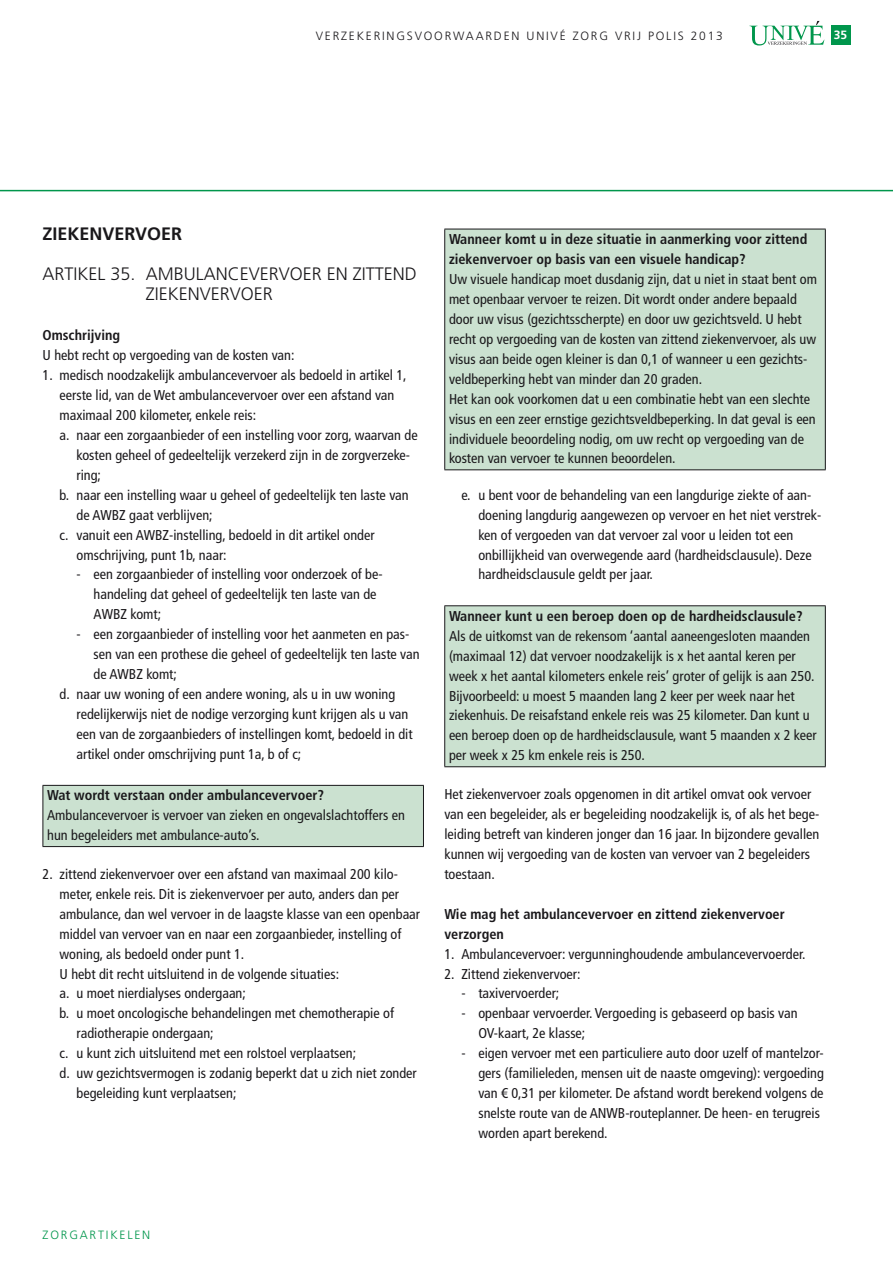
<style>
.page{position:relative;width:893px;height:1263px;background:#fff}
.page>*{position:absolute;margin:0;border:0;box-sizing:border-box;transform-origin:0 0}
.t1{font:300 18px "Frutiger";color:#1a181b}
.t2{font:700 18px "Frutiger";color:#1a181b}
.t3{font:condensed 14.25px/20px "Frutiger";color:#1a181b}
.t4{font:700 condensed 14.25px/20px "Frutiger";color:#1a181b}
.t5{font:300 12px "Frutiger";letter-spacing:.15em;color:#1a181b}
.t6{font:300 12px "Frutiger";letter-spacing:.15em;color:#00964c}
.t7{font:700 12px "Frutiger";color:#fff}
</style>
<div class="page">
<div style="left:831px;top:26px;width:19px;height:19px;background:#00964c"></div>
<svg style="left:0;top:189px;width:893px;height:2px;background:#6ec399"></svg>
<svg style="left:749px;top:21px;width:75px;height:25px"></svg>
<div style="left:43px;top:785px;width:380px;height:61px;background:#cbe1d0"></div>
<hr style="left:43px;top:785px;width:381px;height:1px;background:#1a181b">
<hr style="left:43px;top:786px;width:1px;height:60px;background:#1a181b">
<hr style="left:423px;top:786px;width:1px;height:60px;background:#1a181b">
<hr style="left:43px;top:846px;width:381px;height:1px;background:#1a181b">
<div style="left:445px;top:229px;width:380px;height:241px;background:#cbe1d0"></div>
<hr style="left:444px;top:229px;width:382px;height:1px;background:#1a181b">
<hr style="left:444px;top:229px;width:1px;height:240px;background:#1a181b">
<hr style="left:825px;top:229px;width:1px;height:240px;background:#1a181b">
<hr style="left:444px;top:469px;width:382px;height:1px;background:#1a181b">
<div style="left:445px;top:606px;width:380px;height:161px;background:#cbe1d0"></div>
<hr style="left:444px;top:605px;width:382px;height:1px;background:#1a181b">
<hr style="left:444px;top:606px;width:1px;height:160px;background:#1a181b">
<hr style="left:825px;top:606px;width:1px;height:160px;background:#1a181b">
<hr style="left:444px;top:766px;width:382px;height:1px;background:#1a181b">
<p class="t5" style="left:316px;top:29px;width:409px">VERZEKERINGSVOORWAARDEN UNIVÉ ZORG VRIJ POLIS 2013</p>
<p class="t7" style="left:834px;top:27px;width:15px">35</p>
<p class="t2" style="left:43px;top:223px;width:141px">ZIEKENVERVOER</p>
<p class="t1" style="left:43px;top:264px;width:22px">ARTIKEL</p>
<p class="t1" style="left:111px;top:264px;width:60px">35. AMBULAN</p>
<p class="t1" style="left:228px;top:264px;width:24px">CEVERVOER</p>
<p class="t1" style="left:327px;top:264px;width:36px">EN ZITTEND</p>
<p class="t1" style="left:146px;top:284px;width:11px">ZIEKENVERVOER</p>
<p class="t4" style="left:43px;top:325px;width:79px">Omschrijving</p>
<p class="t3" style="left:43px;top:345px;width:253px">U hebt recht op vergoeding van de kosten van:</p>
<p class="t3" style="left:43px;top:365px;width:366px">1. medisch noodzakelijk ambulancevervoer als bedoeld in artikel 1,</p>
<p class="t3" style="left:60px;top:385px;width:336px">eerste lid, van de Wet ambulancevervoer over een afstand van</p>
<p class="t3" style="left:60px;top:405px;width:198px">maximaal 200 kilometer, enkele reis:</p>
<p class="t3" style="left:60px;top:425px;width:360px">a. naar een zorgaanbieder of een instelling voor zorg, waarvan de</p>
<p class="t3" style="left:77px;top:445px;width:335px">kosten geheel of gedeeltelijk verzekerd zijn in de zorgverzeke-</p>
<p class="t3" style="left:77px;top:465px;width:26px">ring;</p>
<p class="t3" style="left:60px;top:485px;width:351px">b. naar een instelling waar u geheel of gedeeltelijk ten laste van</p>
<p class="t3" style="left:77px;top:505px;width:138px">de AWBZ gaat verblijven;</p>
<p class="t3" style="left:60px;top:525px;width:317px">c. vanuit een AWBZ-instelling, bedoeld in dit artikel onder</p>
<p class="t3" style="left:77px;top:545px;width:152px">omschrijving, punt 1b, naar:</p>
<p class="t3" style="left:94px;top:565px;width:291px;text-indent:-17px">- een zorgaanbieder of instelling voor onderzoek of be&shy;handeling dat geheel of gedeeltelijk ten laste van de<br>AWBZ komt;</p>
<p class="t3" style="left:77px;top:624px;width:334px">- een zorgaanbieder of instelling voor het aanmeten en pas-</p>
<p class="t3" style="left:94px;top:644px;width:327px">sen van een prothese die geheel of gedeeltelijk ten laste van</p>
<p class="t3" style="left:94px;top:664px;width:85px">de AWBZ komt;</p>
<p class="t3" style="left:60px;top:684px;width:337px">d. naar uw woning of een andere woning, als u in uw woning</p>
<p class="t3" style="left:77px;top:704px;width:333px">redelijkerwijs niet de nodige verzorging kunt krijgen als u van</p>
<p class="t3" style="left:77px;top:724px;width:338px">een van de zorgaanbieders of instellingen komt, bedoeld in dit</p>
<p class="t3" style="left:77px;top:744px;width:226px">artikel onder omschrijving punt 1a, b of c;</p>
<p class="t4" style="left:47px;top:785px;width:279px">Wat wordt verstaan onder ambulancevervoer?</p>
<p class="t3" style="left:47px;top:805px;width:359px">Ambulancevervoer is vervoer van zieken en ongevalslachtoffers en hun begeleiders met ambulance-auto’s.</p>
<p class="t3" style="left:43px;top:864px;width:356px">2. zittend ziekenvervoer over een afstand van maximaal 200 kilo-</p>
<p class="t3" style="left:60px;top:884px;width:341px">meter, enkele reis. Dit is ziekenvervoer per auto, anders dan per</p>
<p class="t3" style="left:60px;top:904px;width:362px">ambulance, dan wel vervoer in de laagste klasse van een openbaar</p>
<p class="t3" style="left:60px;top:924px;width:343px">middel van vervoer van en naar een zorgaanbieder, instelling of</p>
<p class="t3" style="left:60px;top:944px;width:186px">woning, als bedoeld onder punt 1.</p>
<p class="t3" style="left:60px;top:964px;width:281px">U hebt dit recht uitsluitend in de volgende situaties:</p>
<p class="t3" style="left:60px;top:984px;width:188px">a. u moet nierdialyses ondergaan;</p>
<p class="t3" style="left:60px;top:1003px;width:336px">b. u moet oncologische behandelingen met chemotherapie of</p>
<p class="t3" style="left:77px;top:1023px;width:139px">radiotherapie ondergaan;</p>
<p class="t3" style="left:60px;top:1043px;width:298px">c. u kunt zich uitsluitend met een rolstoel verplaatsen;</p>
<p class="t3" style="left:60px;top:1063px;width:359px">d. uw gezichtsvermogen is zodanig beperkt dat u zich niet zonder</p>
<p class="t3" style="left:77px;top:1083px;width:161px">begeleiding kunt verplaatsen;</p>
<p class="t4" style="left:449px;top:229px;width:360px">Wanneer komt u in deze situatie in aanmerking voor zittend ziekenvervoer op basis van een visuele handicap?</p>
<p class="t3" style="left:449px;top:269px;width:369px">Uw visuele handicap moet dusdanig zijn, dat u niet in staat bent om met openbaar vervoer te reizen. Dit wordt onder andere bepaald door uw visus (gezichtsscherpte) en door uw gezichtsveld. U hebt recht op vergoeding van de kosten van zittend ziekenvervoer, als uw visus aan beide ogen kleiner is dan 0,1 of wanneer u een gezichts&shy;veldbeperking hebt van minder dan 20 graden.<br>Het kan ook voorkomen dat u een combinatie hebt van een slechte visus en een zeer ernstige gezichtsveldbeperking. In dat geval is een individuele beoordeling nodig, om uw recht op vergoeding van de kosten van vervoer te kunnen beoordelen.</p>
<p class="t3" style="left:478px;top:485px;width:344px;text-indent:-17px">e. u bent voor de behandeling van een langdurige ziekte of aan&shy;doening langdurig aangewezen op vervoer en het niet verstrek&shy;ken of vergoeden van dat vervoer zal voor u leiden tot een onbillijkheid van overwegende aard (hardheidsclausule). Deze hardheidsclausule geldt per jaar.</p>
<p class="t4" style="left:449px;top:606px;width:355px">Wanneer kunt u een beroep doen op de hardheidsclausule?</p>
<p class="t3" style="left:449px;top:626px;width:369px">Als de uitkomst van de rekensom ‘aantal aaneengesloten maanden (maximaal 12) dat vervoer noodzakelijk is x het aantal keren per week x het aantal kilometers enkele reis’ groter of gelijk is aan 250.<br>Bijvoorbeeld: u moest 5 maanden lang 2 keer per week naar het ziekenhuis. De reisafstand enkele reis was 25 kilometer. Dan kunt u een beroep doen op de hardheidsclausule, want 5 maanden x 2 keer per week x 25 km enkele reis is 250.</p>
<p class="t3" style="left:444px;top:784px;width:377px">Het ziekenvervoer zoals opgenomen in dit artikel omvat ook vervoer van een begeleider, als er begeleiding noodzakelijk is, of als het bege&shy;leiding betreft van kinderen jonger dan 16 jaar. In bijzondere gevallen kunnen wij vergoeding van de kosten van vervoer van 2 begeleiders toestaan.</p>
<p class="t4" style="left:444px;top:904px;width:342px">Wie mag het ambulancevervoer en zittend ziekenvervoer verzorgen</p>
<p class="t3" style="left:444px;top:944px;width:363px">1. Ambulancevervoer: vergunninghoudende ambulancevervoerder.</p>
<p class="t3" style="left:444px;top:964px;width:138px">2. Zittend ziekenvervoer:</p>
<p class="t3" style="left:461px;top:984px;width:99px">- taxivervoerder;</p>
<p class="t3" style="left:478px;top:1003px;width:321px;text-indent:-17px">- openbaar vervoerder. Vergoeding is gebaseerd op basis van<br>OV-kaart, 2e klasse;</p>
<p class="t3" style="left:478px;top:1043px;width:347px;text-indent:-17px">- eigen vervoer met een particuliere auto door uzelf of mantelzor&shy;gers (familieleden, mensen uit de naaste omgeving): vergoeding van € 0,31 per kilometer. De afstand wordt berekend volgens de snelste route van de ANWB-routeplanner. De heen- en terugreis worden apart berekend.</p>
<p class="t6" style="left:43px;top:1228px;width:109px">ZORGARTIKELEN</p>
</div>
